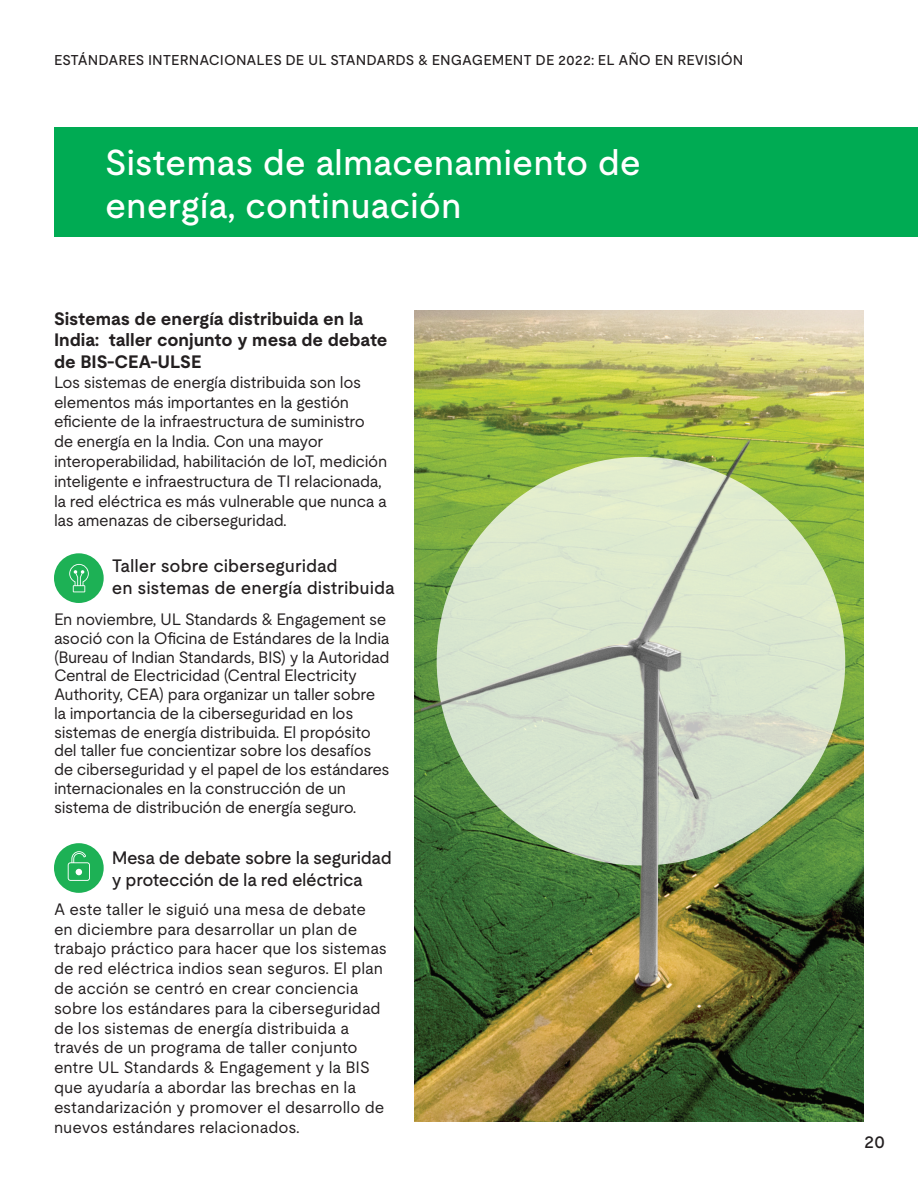
<style>
.page{position:relative;width:918px;height:1188px;background:#fff}
.page>*{position:absolute;margin:0;border:0;box-sizing:border-box;transform-origin:0 0}
.t1{font:500 36px/43.2px "UL Moderat";color:#fff}
.t2{font:500 18px/21.6px "UL Moderat";letter-spacing:-.015em;color:#231f20}
.t3{font:700 18px/21.6px "UL Moderat";color:#231f20}
.t4{font:16.5px/18.8px "UL Moderat";letter-spacing:-.02em;color:#231f20}
.t5{font:16.5px/19.8px "UL Moderat";color:#231f20}
.t6{font:500 14.25px "UL Moderat";color:#231f20}
</style>
<div class="page">
<div style="left:54px;top:127px;width:864px;height:110px;background:#00ab53"></div>
<img style="left:414px;top:310px;width:450px;height:811px">
<img style="left:422px;top:430px;width:431px;height:628px">
<div style="left:54px;top:553px;width:50px;height:50px;background:#1db155;border-radius:50%"></div>
<svg style="left:69px;top:564px;width:20px;height:28px"></svg>
<div style="left:54px;top:843px;width:50px;height:50px;background:#1db155;border-radius:50%"></div>
<svg style="left:68px;top:851px;width:22px;height:30px"></svg>
<p class="t6" style="left:54px;top:49px;width:691px">ESTÁNDARES INTERNACIONALES DE UL STANDARDS &amp; ENGAGEMENT DE 2022: EL AÑO EN REVISIÓN</p>
<h1 class="t1" style="left:105px;top:140px;width:537px">Sistemas de almacenamiento de energía, continuación</h1>
<p class="t3" style="left:54px;top:308px;width:335px">Sistemas de energía distribuida en la<br>India: taller conjunto y mesa de debate de BIS-CEA-ULSE</p>
<p class="t4" style="left:54px;top:372px;width:335px;line-height:19.8px">Los sistemas de energía distribuida son los elementos más importantes en la gestión eficiente de la infraestructura de suministro de energía en la India. Con una mayor interoperabilidad, habilitación de IoT, medición inteligente e infraestructura de TI relacionada, la red eléctrica es más vulnerable que nunca a las amenazas de ciberseguridad.</p>
<p class="t2" style="left:112px;top:555px;width:284px">Taller sobre ciberseguridad<br>en sistemas de energía distribuida</p>
<p class="t4" style="left:54px;top:610px;width:337px">En noviembre, UL Standards &amp; Engagement se asoció con la Oficina de Estándares de la India (Bureau of Indian Standards, BIS) y la Autoridad Central de Electricidad (Central Electricity Authority, CEA) para organizar un taller sobre la importancia de la ciberseguridad en los sistemas de energía distribuida. El propósito del taller fue concientizar sobre los desafíos de ciberseguridad y el papel de los estándares internacionales en la construcción de un sistema de distribución de energía seguro.</p>
<p class="t2" style="left:112px;top:847px;width:281px">Mesa de debate sobre la seguridad y protección de la red eléctrica</p>
<p class="t5" style="left:54px;top:899px;width:335px">A este taller le siguió una mesa de debate en diciembre para desarrollar un plan de trabajo práctico para hacer que los sistemas de red eléctrica indios sean seguros. El plan de acción se centró en crear conciencia sobre los estándares para la ciberseguridad de los sistemas de energía distribuida a través de un programa de taller conjunto entre UL Standards &amp; Engagement y la BIS que ayudaría a abordar las brechas en la estandarización y promover el desarrollo de nuevos estándares relacionados.</p>
<p class="t2" style="left:864px;top:1131px;width:23px">20</p>
</div>
